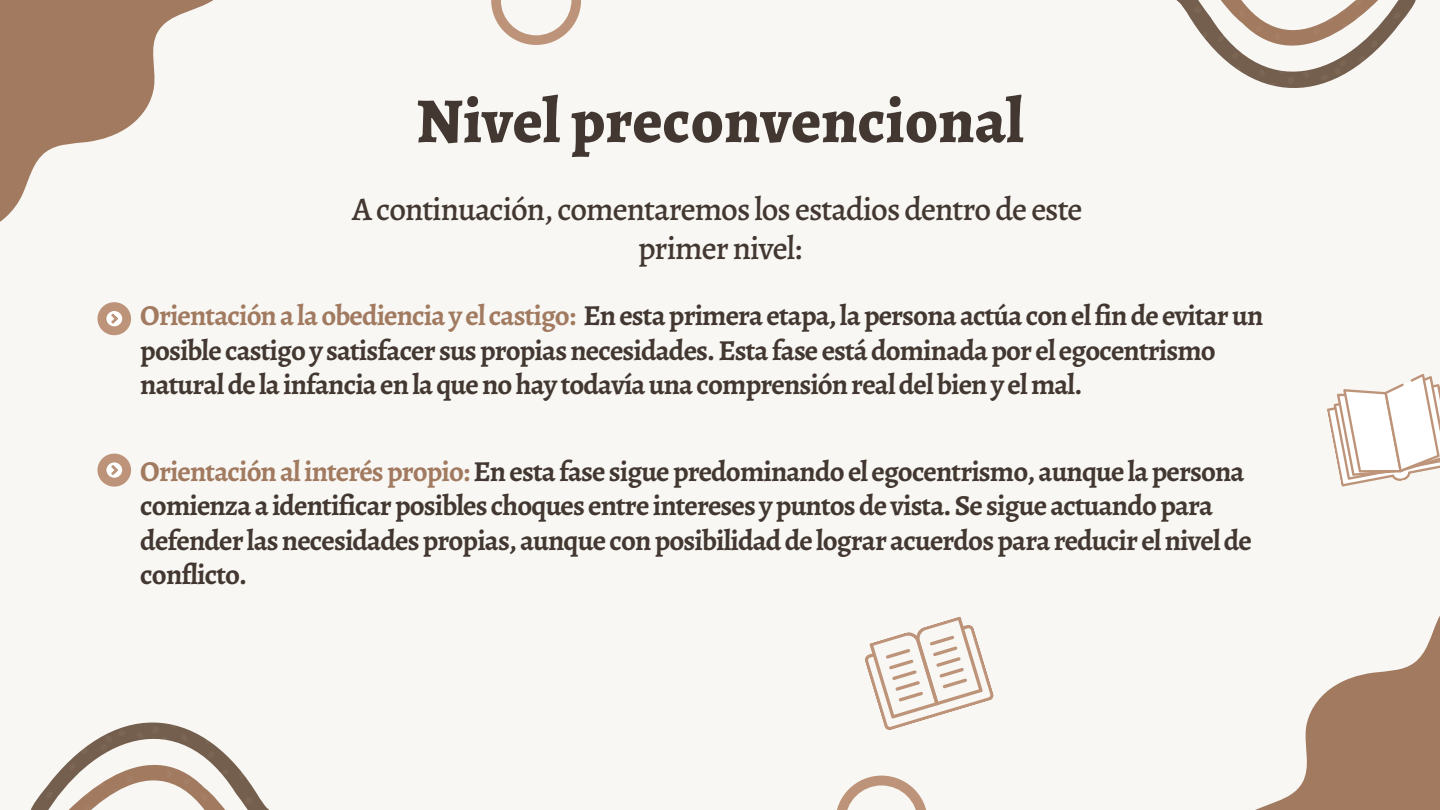
<style>
.page{position:relative;width:1440px;height:810px;background:#f8f7f4}
.page>*{position:absolute;margin:0;border:0;box-sizing:border-box;transform-origin:0 0}
.t1{font:800 64px "Alegreya";color:#433831}
.t2{font:500 33px/39px "Alegreya";letter-spacing:-.03em;color:#433831;text-align:center}
.t3{font:700 29px/34.5px "Alegreya";letter-spacing:-.03em;color:#433831}
.s1{color:#a17a60}
</style>
<div class="page">
<svg style="left:98px;top:302px;width:33px;height:33px"></svg>
<svg style="left:1176px;top:0;width:240px;height:88px"></svg>
<svg style="left:30px;top:722px;width:239px;height:88px"></svg>
<svg style="left:865px;top:616px;width:129px;height:114px"></svg>
<svg style="left:1327px;top:374px;width:113px;height:113px"></svg>
<svg style="left:837px;top:776px;width:89px;height:34px"></svg>
<svg style="left:845px;top:785px;width:73px;height:25px"></svg>
<svg style="left:491px;top:0;width:90px;height:45px"></svg>
<svg style="left:501px;top:0;width:70px;height:35px"></svg>
<svg style="left:0;top:0;width:213px;height:222px;fill:#a17a60"></svg>
<svg style="left:1255px;top:616px;width:185px;height:194px;fill:#a17a60"></svg>
<svg style="left:98px;top:454px;width:33px;height:33px"></svg>
<h1 class="t1" style="left:416px;top:77px;width:609px">Nivel preconvencional</h1>
<p class="t2" style="left:352px;top:190px;width:732px">A continuación, comentaremos los estadios dentro de este primer nivel:</p>
<p class="t3" style="left:140px;top:298px;width:1125px"><span class="s1">Orientaciónalaobedienciayel castigo:</span> Enestaprimeraetapa,lapersonaactúaconelfindeevitarun posiblecastigoysatisfacer suspropiasnecesidades.Estafaseestádominadaporelegocentrismo naturaldelainfanciaenlaquenohaytodavíaunacomprensiónrealdelbienyelmal.</p>
<p class="t3" style="left:140px;top:454px;width:1113px"><span class="s1">Orientaciónalinteréspropio:</span>Enestafasesiguepredominandoelegocentrismo,aunquelapersona comienzaaidentificarposibles choquesentreinteresesypuntosdevista.Sesigueactuandopara defender lasnecesidadespropias,aunqueconposibilidaddelograracuerdosparareducirelnivelde conflicto.</p>
</div>
